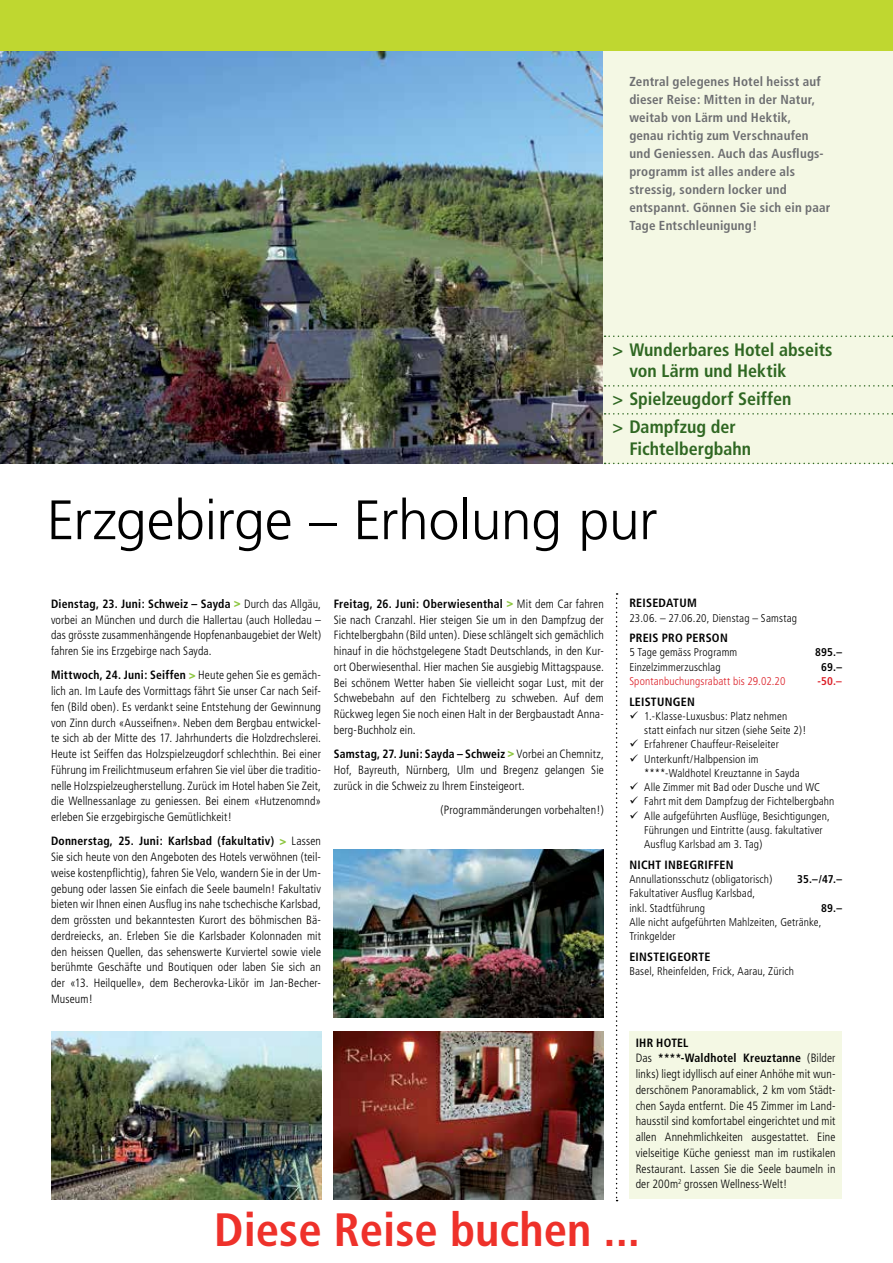
<style>
.page{position:relative;width:893px;height:1263px;background:#fff}
.page>*{position:absolute;margin:0;border:0;box-sizing:border-box;transform-origin:0 0}
.t1{font:300 55.5px "Frutiger";letter-spacing:-.01em;color:#000}
.t2{font:700 condensed 46.8px "Frutiger";color:#ee312a}
.t3{font:700 condensed 18px/21.6px "Frutiger";color:#2f6722}
.t4{font:700 condensed 13.05px/18px "Frutiger";letter-spacing:.015em;color:#6d6e71}
.t5{font:300 condensed 12px/15.8px "Frutiger";letter-spacing:.01em;color:#000;text-align:justify}
.t6{font:700 condensed 12px "Frutiger";letter-spacing:.02em;color:#000}
.t7{font:300 condensed 11.25px/14.2px "Frutiger";letter-spacing:.01em;color:#000}
.t8{font:300 condensed 11.25px "Frutiger";letter-spacing:.01em;color:#dc2028}
.t9{font:700 condensed 11.25px "Frutiger";letter-spacing:.015em;color:#000}
.t10{font:700 condensed 11.25px "Frutiger";color:#dc2028}
.s1{font-weight:700}
.s2{font-weight:900;color:#8dc63f}
</style>
<div class="page">
<div style="left:0;top:0;width:893px;height:51px;background:#bfd730"></div>
<svg style="left:616px;top:593px;width:2px;height:608px"></svg>
<img style="left:0;top:51px;width:604px;height:412px">
<div style="left:604px;top:51px;width:289px;height:412px;background:#f4f8e4"></div>
<svg style="left:605px;top:335px;width:288px;height:2px"></svg>
<svg style="left:605px;top:385px;width:288px;height:2px"></svg>
<svg style="left:605px;top:413px;width:288px;height:2px"></svg>
<svg style="left:605px;top:463px;width:288px;height:1px"></svg>
<div style="left:629px;top:1031px;width:213px;height:168px;background:#f4f8e4"></div>
<img style="left:51px;top:1031px;width:270px;height:168px">
<img style="left:334px;top:1031px;width:269px;height:168px">
<img style="left:334px;top:850px;width:269px;height:168px">
<p class="t4" style="left:629px;top:73px;width:203px">Zentral gelegenes Hotel heisst auf dieser Reise: Mitten in der Natur, weitab von Lärm und Hektik,<br>genau richtig zum Verschnaufen und Geniessen. Auch das Ausflugs&shy;programm ist alles andere als stressig, sondern locker und entspannt. Gönnen Sie sich ein paar<br>Tage Entschleunigung!</p>
<h3 class="t3" style="left:629px;top:339px;width:205px;text-indent:-17px">&gt; Wunderbares Hotel abseits von Lärm und Hektik</h3>
<h3 class="t3" style="left:612px;top:385px;width:181px;line-height:27.9px">&gt; Spielzeugdorf Seiffen &gt; Dampfzug der</h3>
<h3 class="t3" style="left:612px;top:438px;width:140px">Fichtelbergbahn</h3>
<h1 class="t1" style="left:47px;top:489px;width:612px">Erzgebirge – Erholung pur</h1>
<p class="t5" style="left:51px;top:596px;width:272px"><span class="s1">Dienstag, 23. Juni: Schweiz – Sayda</span> <span class="s2">&gt;</span> Durch das Allgäu, vorbei an München und durch die Hallertau (auch Holledau – das grösste zusammenhängende Hopfenanbaugebiet der Welt) fahren Sie ins Erzgebirge nach Sayda.</p>
<p class="t5" style="left:51px;top:667px;width:272px"><span class="s1">Mittwoch, 24. Juni: Seiffen</span> <span class="s2">&gt;</span> Heute gehen Sie es gemäch&shy;lich an. Im Laufe des Vormittags fährt Sie unser Car nach Seif&shy;fen (Bild oben). Es verdankt seine Entstehung der Gewinnung von Zinn durch «Ausseifnen». Neben dem Bergbau entwickel&shy;te sich ab der Mitte des 17. Jahrhunderts die Holzdrechslerei.<br>Heute ist Seiffen das Holzspielzeugdorf schlechthin. Bei einer Führung im Freilichtmuseum erfahren Sie viel über die traditio&shy;nelle Holzspielzeugherstellung. Zurück im Hotel haben Sie Zeit, die Wellnessanlage zu geniessen. Bei einem «Hutzenomnd» erleben Sie erzgebirgische Gemütlichkeit!</p>
<p class="t5" style="left:51px;top:833px;width:272px"><span class="s1">Donnerstag, 25. Juni: Karlsbad (fakultativ)</span> <span class="s2">&gt;</span> Lassen Sie sich heute von den Angeboten des Hotels verwöhnen (teil&shy;weise kostenpflichtig), fahren Sie Velo, wandern Sie in der Um&shy;gebung oder lassen Sie einfach die Seele baumeln! Fakultativ bieten wir Ihnen einen Ausflug ins nahe tschechische Karlsbad, dem grössten und bekanntesten Kurort des böhmischen Bä&shy;derdreiecks, an. Erleben Sie die Karlsbader Kolonnaden mit den heissen Quellen, das sehenswerte Kurviertel sowie viele berühmte Geschäfte und Boutiquen oder laben Sie sich an der «13. Heilquelle», dem Becherovka-Likör im Jan-Becher-Museum!</p>
<p class="t5" style="left:334px;top:596px;width:272px"><span class="s1">Freitag, 26. Juni: Oberwiesenthal</span> <span class="s2">&gt;</span> Mit dem Car fahren Sie nach Cranzahl. Hier steigen Sie um in den Dampfzug der Fichtelbergbahn (Bild unten). Diese schlängelt sich gemächlich hinauf in die höchstgelegene Stadt Deutschlands, in den Kur&shy;ort Oberwiesenthal. Hier machen Sie ausgiebig Mittagspause.<br>Bei schönem Wetter haben Sie vielleicht sogar Lust, mit der Schwebebahn auf den Fichtelberg zu schweben. Auf dem Rückweg legen Sie noch einen Halt in der Bergbaustadt Anna&shy;berg-Buchholz ein.</p>
<p class="t5" style="left:334px;top:746px;width:272px"><span class="s1">Samstag, 27. Juni: Sayda – Schweiz</span> <span class="s2">&gt;</span> Vorbei an Chemnitz, Hof, Bayreuth, Nürnberg, Ulm und Bregenz gelangen Sie zurück in die Schweiz zu Ihrem Einsteigeort.</p>
<p class="t5" style="left:440px;top:802px;width:165px">(Programmänderungen vorbehalten!)</p>
<p class="t6" style="left:629px;top:596px;width:67px">Reisedatum</p>
<p class="t7" style="left:629px;top:611px;width:169px">23.06. – 27.06.20, Dienstag – Samstag</p>
<p class="t6" style="left:629px;top:631px;width:100px">Preis pro Person</p>
<p class="t7" style="left:629px;top:646px;width:109px">5 Tage gemäss Programm</p>
<p class="t9" style="left:815px;top:646px;width:28px">895.–</p>
<p class="t7" style="left:629px;top:660px;width:93px">Einzelzimmerzuschlag</p>
<p class="t9" style="left:821px;top:660px;width:22px">69.–</p>
<p class="t8" style="left:629px;top:675px;width:158px">Spontanbuchungsrabatt bis 29.02.20</p>
<p class="t10" style="left:817px;top:674px;width:26px">-50.–</p>
<p class="t6" style="left:629px;top:694px;width:67px">Leistungen</p>
<p class="t7" style="left:644px;top:709px;width:164px;text-indent:-15px">✓ 1.-Klasse-Luxusbus: Platz nehmen statt einfach nur sitzen (siehe Seite 2)!</p>
<p class="t7" style="left:629px;top:737px;width:151px">✓ Erfahrener Chauffeur-Reiseleiter</p>
<p class="t7" style="left:644px;top:752px;width:157px;text-indent:-15px">✓ Unterkunft/Halbpension im ****-Waldhotel Kreuztanne in Sayda</p>
<p class="t7" style="left:629px;top:780px;width:192px">✓ Alle Zimmer mit Bad oder Dusche und WC</p>
<p class="t7" style="left:629px;top:794px;width:207px">✓ Fahrt mit dem Dampfzug der Fichtelbergbahn</p>
<p class="t7" style="left:644px;top:809px;width:187px;text-indent:-15px">✓ Alle aufgeführten Ausflüge, Besichtigungen,<br>Führungen und Eintritte (ausg. fakultativer<br>Ausflug Karlsbad am 3. Tag)</p>
<p class="t6" style="left:629px;top:857px;width:106px">Nicht inbegriffen</p>
<p class="t7" style="left:629px;top:872px;width:145px">Annullationsschutz (obligatorisch)</p>
<p class="t9" style="left:797px;top:872px;width:46px">35.–/47.–</p>
<p class="t7" style="left:629px;top:886px;width:127px">Fakultativer Ausflug Karlsbad, inkl. Stadtführung</p>
<p class="t9" style="left:821px;top:901px;width:22px">89.–</p>
<p class="t7" style="left:629px;top:915px;width:194px">Alle nicht aufgeführten Mahlzeiten, Getränke,<br>Trinkgelder</p>
<p class="t6" style="left:629px;top:949px;width:83px">Einsteigeorte</p>
<p class="t7" style="left:629px;top:964px;width:166px">Basel, Rheinfelden, Frick, Aarau, Zürich</p>
<p class="t5" style="left:636px;top:1035px;width:201px;text-align:left;text-indent:21px"><span class="s1">Hotel<br></span>Das <span class="s1">****-Waldhotel Kreuztanne</span> (Bilder links) liegt idyllisch auf einer Anhöhe mit wun&shy;derschönem Panoramablick, 2 km vom Städt&shy;chen Sayda entfernt. Die 45 Zimmer im Land&shy;hausstil sind komfortabel eingerichtet und mit allen Annehmlichkeiten ausgestattet. Eine vielseitige Küche geniesst man im rustikalen Restaurant. Lassen Sie die Seele baumeln in der 200m<sup>2</sup> grossen Wellness-Welt!</p>
<p class="t6" style="left:636px;top:1035px;width:7px">Ihr</p>
<h2 class="t2" style="left:214px;top:1202px;width:427px">Diese Reise buchen ...</h2>
</div>
